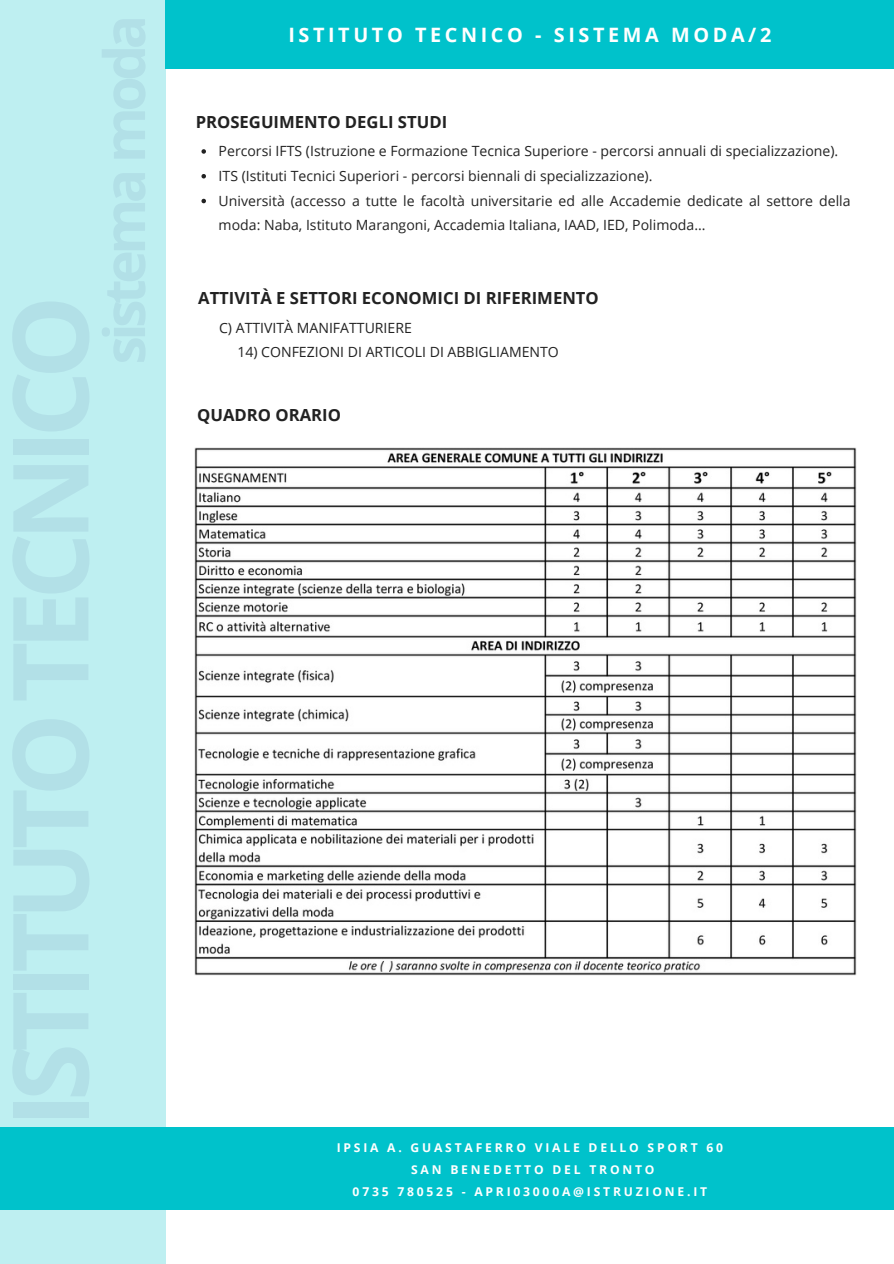
<style>
.page{position:relative;width:894px;height:1264px;background:#fff}
.page>*{position:absolute;margin:0;border:0;box-sizing:border-box;transform-origin:0 0}
.t1{font:700 19.8px "Open Sans";letter-spacing:.18em;color:#fff}
.t2{font:700 16.65px "Open Sans";color:#222}
.t3{font:14.1px/24.8px "Open Sans";color:#222}
.t4{font:700 12.15px "Open Sans";letter-spacing:.23em;color:#fff}
</style>
<div class="page">
<div style="left:0;top:1127px;width:893px;height:82px;background:#00c2cb"></div>
<div style="left:165px;top:0;width:728px;height:69px;background:#00c2cb"></div>
<div style="left:0;top:0;width:166px;height:1263px;background:#beeff1"></div>
<img style="left:195px;top:448px;width:660px;height:527px">
<svg style="left:201px;top:149px;width:5px;height:5px"></svg>
<svg style="left:201px;top:174px;width:5px;height:4px"></svg>
<svg style="left:201px;top:199px;width:5px;height:4px"></svg>
<p class="t1" style="left:288px;top:21px;width:484px">ISTITUTO TECNICO - SISTEMA MODA/2</p>
<p class="t2" style="left:196px;top:110px;width:253px">PROSEGUIMENTO DEGLI STUDI</p>
<p class="t3" style="left:218px;top:138px;width:621px">Percorsi IFTS (Istruzione e Formazione Tecnica Superiore - percorsi annuali di specializzazione).</p>
<p class="t3" style="left:218px;top:163px;width:435px">ITS (Istituti Tecnici Superiori - percorsi biennali di specializzazione).</p>
<p class="t3" style="left:218px;top:188px;width:633px">Università (accesso a tutte le facoltà universitarie ed alle Accademie dedicate al settore della moda: Naba, Istituto Marangoni, Accademia Italiana, IAAD, IED, Polimoda...</p>
<p class="t2" style="left:198px;top:286px;width:402px">ATTIVITÀ E SETTORI ECONOMICI DI RIFERIMENTO</p>
<p class="t3" style="left:219px;top:315px;width:194px">C) ATTIVITÀ MANIFATTURIERE</p>
<p class="t3" style="left:237px;top:339px;width:323px">14) CONFEZIONI DI ARTICOLI DI ABBIGLIAMENTO</p>
<p class="t2" style="left:197px;top:403px;width:145px">QUADRO ORARIO</p>
<p class="t4" style="left:336px;top:1138px;width:388px">IPSIA A. GUASTAFERRO VIALE DELLO SPORT 60</p>
<p class="t4" style="left:411px;top:1160px;width:245px">SAN BENEDETTO DEL TRONTO</p>
<p class="t4" style="left:352px;top:1183px;width:356px">0735 780525 - APRI03000A@ISTRUZIONE.IT</p>
</div>
